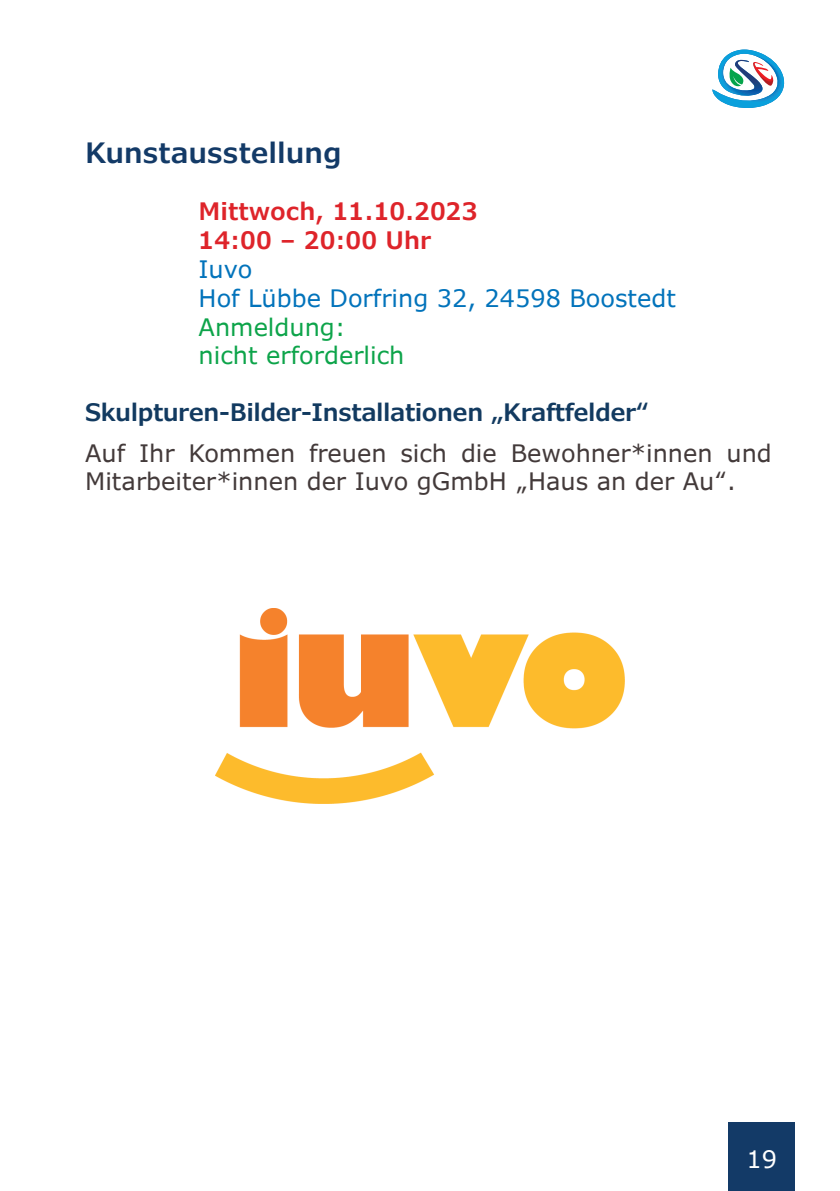
<style>
.page{position:relative;width:840px;height:1191px;background:#fff}
.page>*{position:absolute;margin:0;border:0;box-sizing:border-box;transform-origin:0 0}
.t1{font:600 28px "Verdana Pro";color:#133a67}
.t2{font:24px/28.8px "Verdana Pro";color:#433a3a}
.t3{font:600 24px "Verdana Pro";letter-spacing:-.02em;color:#123a60}
.t4{font:24px/28.8px "Verdana Pro";color:#0273bb}
.t5{font:600 24px/28.8px "Verdana Pro";color:#de242a}
.t6{font:24px/28.8px "Verdana Pro";color:#0da44a}
.t7{font:24px "Verdana Pro";color:#fff}
</style>
<div class="page">
<svg style="left:712px;top:50px;width:72px;height:58px"></svg>
<div style="left:728px;top:1122px;width:66px;height:69px;background:#133a67"></div>
<img style="left:216px;top:608px;width:408px;height:195px">
<p class="t1" style="left:85px;top:135px;width:258px">Kunstausstellung</p>
<p class="t5" style="left:198px;top:197px;width:280px">Mittwoch, 11.10.2023<br>14:00 – 20:00 Uhr</p>
<p class="t4" style="left:198px;top:255px;width:478px">Iuvo<br>Hof Lübbe Dorfring 32, 24598 Boostedt</p>
<p class="t6" style="left:198px;top:313px;width:207px">Anmeldung: nicht erforderlich</p>
<p class="t3" style="left:85px;top:397px;width:564px">Skulpturen-Bilder-Installationen „Kraftfelder“</p>
<p class="t2" style="left:85px;top:439px;width:687px">Auf Ihr Kommen freuen sich die Bewohner*innen und<br>Mitarbeiter*innen der Iuvo gGmbH „Haus an der Au“.</p>
<p class="t7" style="left:746px;top:1144px;width:32px">19</p>
</div>
